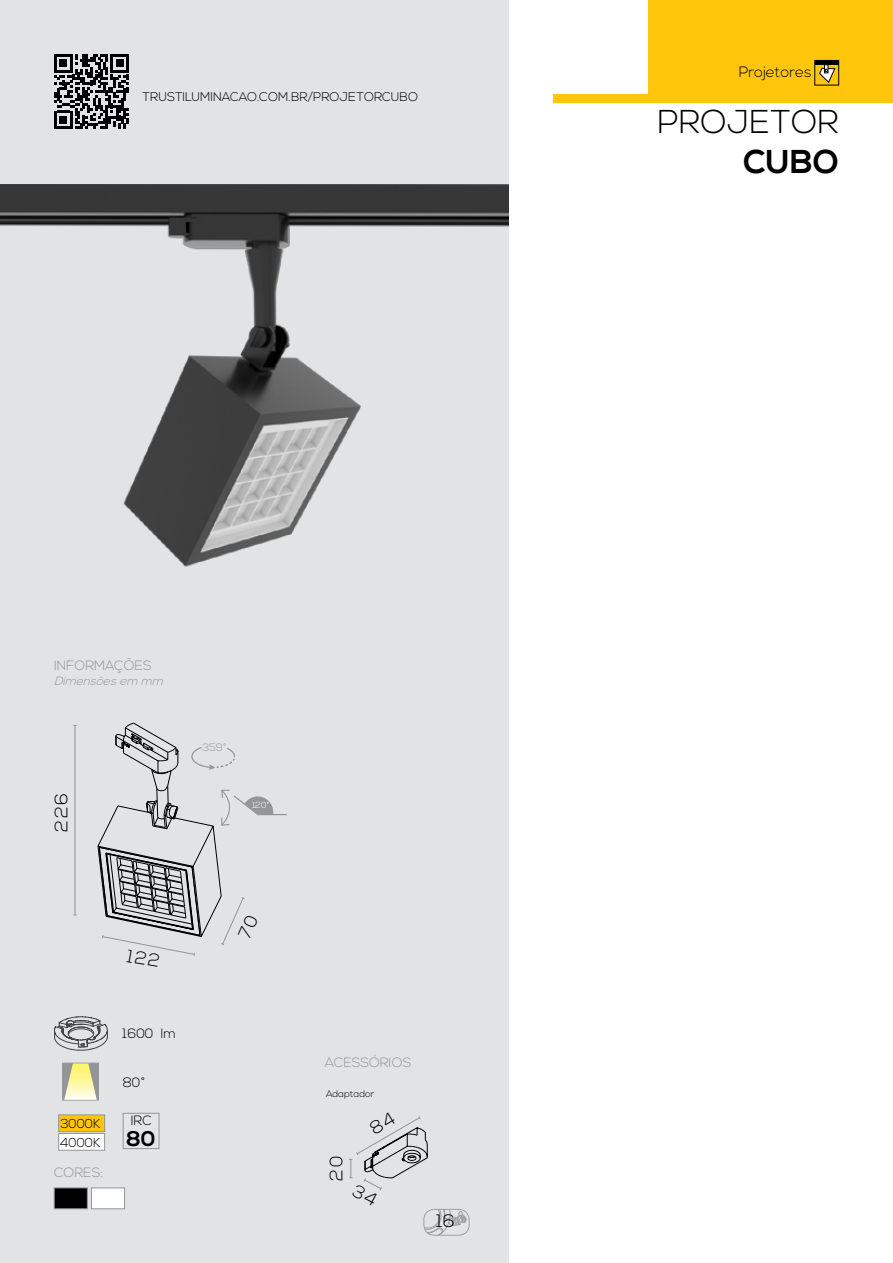
<style>
.page{position:relative;width:893px;height:1263px;background:#fff}
.page>*{position:absolute;margin:0;border:0;box-sizing:border-box;transform-origin:0 0}
.t1{font:300 33px "Nexa";color:#000}
.t2{font:700 33px "Nexa";color:#000}
.t3{font:700 21.3px "Nexa";color:#000}
.t4{font:300 18px "Nexa";letter-spacing:.09em;color:#000}
.t5{font:300 15px "Nexa";color:#000}
.t6{font:300 13.5px "Nexa";color:#939598}
.t7{font:300 13.5px "Nexa";color:#000}
.t8{font:300 12.9px/18.6px "Nexa";color:#000}
.t9{font:300 12.6px "Nexa";color:#000}
.t10{font:italic 300 12px "Nexa";color:#939598}
.t11{font:300 10.65px "Nexa";color:#939598}
.t12{font:300 9.45px "Nexa";color:#000}
.t13{font:300 8.7px "Nexa";color:#fff}
</style>
<div class="page">
<div style="left:0;top:0;width:508px;height:1263px;background:#e2e3e4"></div>
<div style="left:423px;top:1209px;width:46px;height:26px;border:1px solid #000;border-radius:10px"></div>
<img style="left:0;top:185px;width:508px;height:382px">
<div style="left:648px;top:0;width:245px;height:102px;background:#ffc60b"></div>
<div style="left:554px;top:94px;width:148px;height:8px;background:#ffc60b"></div>
<svg style="left:54px;top:1016px;width:54px;height:34px"></svg>
<div style="left:62px;top:1063px;width:37px;height:37px;background:#939598"></div>
<svg style="left:64px;top:1063px;width:33px;height:37px"></svg>
<div style="left:123px;top:1113px;width:36px;height:36px;background:#e4e5e6;border:1px solid #939598"></div>
<div style="left:54px;top:1188px;width:34px;height:21px;background:#000;border:1px solid #939598"></div>
<div style="left:91px;top:1188px;width:34px;height:21px;background:#fff;border:1px solid #939598"></div>
<svg style="left:54px;top:54px;width:75px;height:75px"></svg>
<div style="left:59px;top:1115px;width:46px;height:17px;background:#ffc60b;border:1px solid #939598"></div>
<div style="left:59px;top:1133px;width:46px;height:17px;background:#fff;border:1px solid #939598"></div>
<svg style="left:819px;top:65px;width:16px;height:18px"></svg>
<div style="left:814px;top:60px;width:25px;height:25px;border:1px solid #000"></div>
<hr style="left:815px;top:61px;width:24px;height:4px;background:#000">
<hr style="left:75px;top:725px;width:1px;height:190px;background:#939598">
<svg style="left:97px;top:723px;width:190px;height:233px"></svg>
<svg style="left:349px;top:1116px;width:118px;height:119px"></svg>
<p class="t9" style="left:142px;top:90px;width:277px">TRUSTILUMINACAO.COM.BR/PROJETORCUBO</p>
<p class="t6" style="left:54px;top:658px;width:99px">INFORMAÇÕES</p>
<p class="t10" style="left:54px;top:674px;width:114px">Dimensõesem mm</p>
<h3 class="t4" style="left:51px;top:831px;width:40px;rotate:-90deg">226</h3>
<p class="t11" style="left:202px;top:741px;width:26px">359˚</p>
<p class="t13" style="left:252px;top:800px;width:19px">120˚</p>
<p class="t8" style="left:60px;top:1115px;width:42px">3000K<br>4000K</p>
<p class="t6" style="left:54px;top:1164px;width:51px">CORES:</p>
<p class="t7" style="left:123px;top:1026px;width:55px">1600 lm</p>
<p class="t7" style="left:123px;top:1075px;width:25px">80˚</p>
<p class="t7" style="left:131px;top:1113px;width:22px">IRC</p>
<h2 class="t3" style="left:126px;top:1126px;width:31px">80</h2>
<p class="t6" style="left:325px;top:1054px;width:88px">ACESSÓRIOS</p>
<p class="t12" style="left:326px;top:1089px;width:50px">Adaptador</p>
<h3 class="t4" style="left:326px;top:1181px;width:26px;rotate:-90deg">20</h3>
<h3 class="t4" style="left:436px;top:1211px;width:20px">16</h3>
<p class="t5" style="left:739px;top:63px;width:74px">Projetores</p>
<h1 class="t1" style="left:657px;top:103px;width:183px">PROJETOR</h1>
<h1 class="t2" style="left:743px;top:142px;width:97px">CUBO</h1>
</div>
